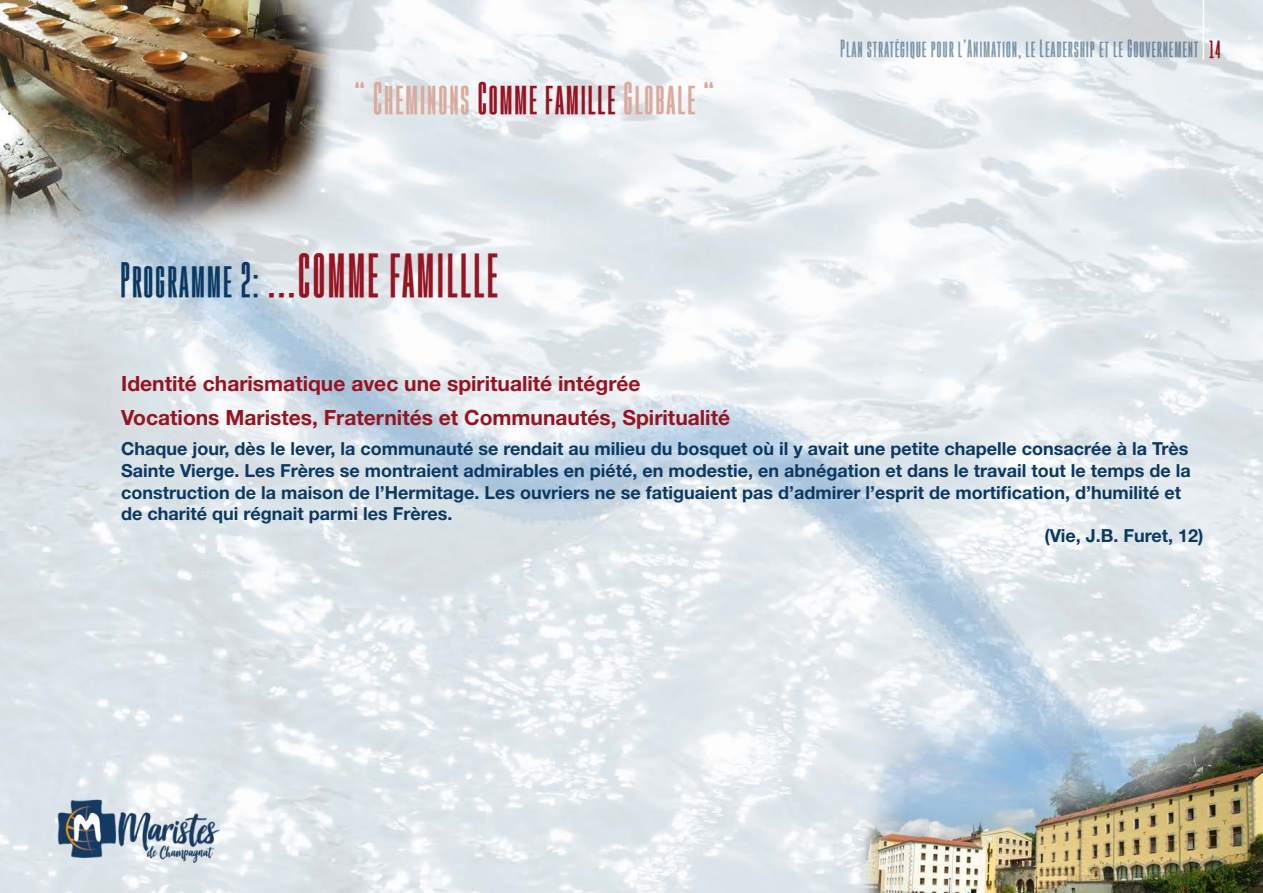
<style>
.page{position:relative;width:1263px;height:893px;background:#fff}
.page>*{position:absolute;margin:0;border:0;box-sizing:border-box;transform-origin:0 0}
.t1{font:700 45px "Gobold High";letter-spacing:.04em;color:#961421}
.t2{font:700 33px "Gobold High";letter-spacing:.04em;color:#d9ab9e}
.t3{font:700 21px "Helvetica Neue";color:#961421}
.t4{font:700 18px/21.6px "Helvetica Neue";color:#0a3963}
.t5{font:700 18px "Gobold High";letter-spacing:.04em;color:#0a3963}
.s1{color:#961421}
.s2{font-size:36px;color:#0a3963}
</style>
<div class="page">
<img style="left:0;top:0;width:1263px;height:893px">
<img style="left:54px;top:791px;width:166px;height:73px">
<hr style="left:1203px;top:0;width:1px;height:60px;background:#fff">
<p class="t2" style="left:354px;top:78px;width:362px">“ Cheminons <span class="s1">Comme famille</span> Globale “</p>
<p class="t1" style="left:120px;top:248px;width:380px"><span class="s2">Programme 2:</span> ...COMME FAMILLLE</p>
<p class="t5" style="left:840px;top:37px;width:382px">Plan stratégique pour l’Animation, le Leadership et le Gouvernement <span class="s1">14</span></p>
<p class="t3" style="left:121px;top:370px;width:521px">Identité charismatique avec une spiritualité intégrée</p>
<p class="t3" style="left:121px;top:404px;width:610px">Vocations Maristes, Fraternités et Communautés, Spiritualité</p>
<p class="t4" style="left:121px;top:438px;width:1071px">Chaque jour, dès le lever, la communauté se rendait au milieu du bosquet où il y avait une petite chapelle consacrée à la Très Sainte Vierge. Les Frères se montraient admirables en piété, en modestie, en abnégation et dans le travail tout le temps de la construction de la maison de l’Hermitage. Les ouvriers ne se fatiguaient pas d’admirer l’esprit de mortification, d’humilité et de charité qui régnait parmi les Frères.</p>
<p class="t4" style="left:1044px;top:524px;width:161px">(Vie, J.B. Furet, 12)</p>
</div>
